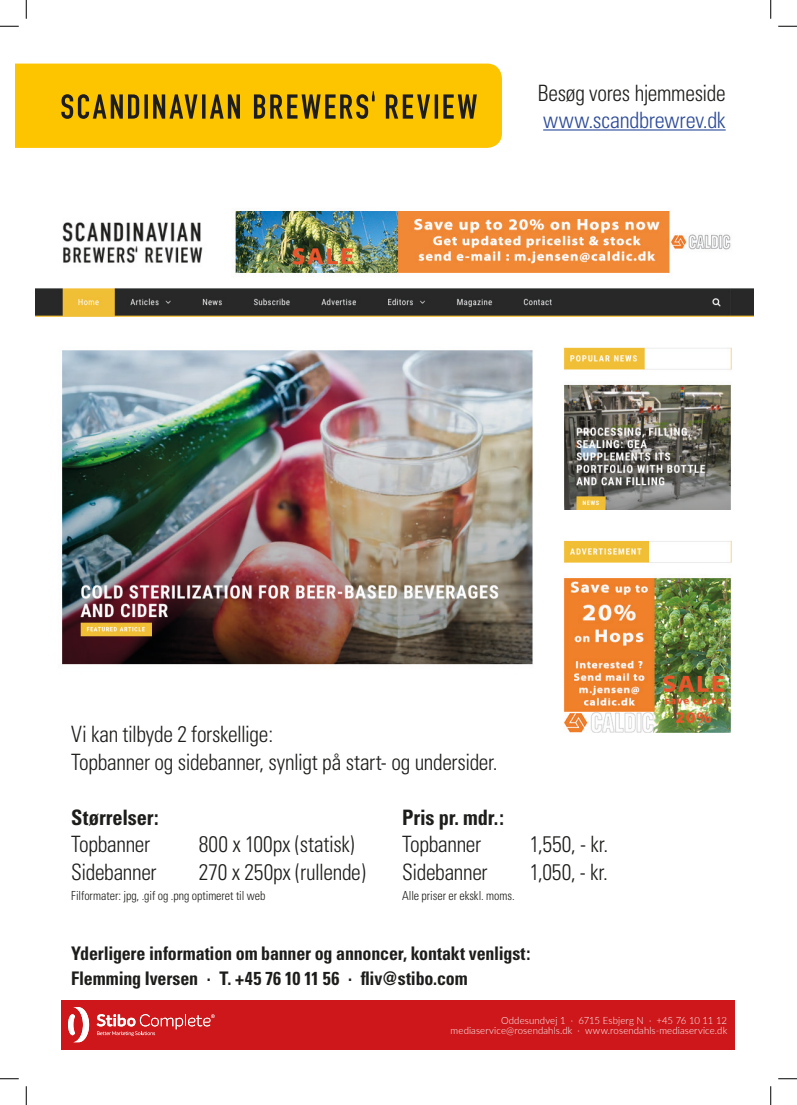
<style>
.page{position:relative;width:797px;height:1105px;background:#fff}
.page>*{position:absolute;margin:0;border:0;box-sizing:border-box;transform-origin:0 0}
.t1{font:300 condensed 22.5px/27.5px "Univers";letter-spacing:-.015em;color:#1d1d1b;scale:.96 1}
.t2{font:300 condensed 22.5px "Univers";letter-spacing:-.01em;color:#2c4b9b}
.t3{font:700 condensed 21.25px "Univers";letter-spacing:-.005em;color:#1d1d1b;scale:.96 1}
.t4{font:700 condensed 18.75px/25px "Univers";letter-spacing:-.01em;color:#1d1d1b;scale:.96 1}
.t5{font:300 condensed 12.5px "Univers";letter-spacing:-.005em;color:#1d1d1b;scale:.96 1}
.t6{font:300 10px/9.8px "Lato";letter-spacing:.01em;color:#fff;text-align:right;scale:.96 1}
</style>
<div class="page">
<div style="left:61px;top:1000px;width:673px;height:49px;background:#cd171a"></div>
<div style="left:16px;top:64px;width:486px;height:84px;background:#fdc400"></div>
<svg style="left:61px;top:91px;width:416px;height:28px;background:#ad8809"></svg>
<hr style="left:543px;top:129px;width:182px;height:2px;background:#2c4b9b">
<img style="left:35px;top:211px;width:718px;height:522px">
<div style="left:34px;top:675px;width:508px;height:72px;background:#fff"></div>
<svg style="left:97px;top:1014px;width:118px;height:22px"></svg>
<svg style="left:68px;top:1007px;width:21px;height:35px"></svg>
<svg style="left:0;top:25px;width:19px;height:2px"></svg>
<svg style="left:778px;top:25px;width:19px;height:2px"></svg>
<svg style="left:0;top:1078px;width:19px;height:1px"></svg>
<svg style="left:778px;top:1078px;width:19px;height:1px"></svg>
<svg style="left:25px;top:0;width:2px;height:19px"></svg>
<svg style="left:25px;top:1086px;width:2px;height:19px"></svg>
<svg style="left:770px;top:0;width:1px;height:19px"></svg>
<svg style="left:770px;top:1086px;width:1px;height:19px"></svg>
<p class="t1" style="left:537px;top:80px;width:197px">Besøg vores hjemmeside</p>
<p class="t2" style="left:543px;top:106px;width:184px">www.scandbrewrev.dk</p>
<p class="t1" style="left:71px;top:720px;width:445px">Vi kan tilbyde 2 forskellige:<br>Topbanner og sidebanner, synligt på start- og undersider.</p>
<p class="t3" style="left:71px;top:804px;width:92px">Størrelser:</p>
<p class="t1" style="left:71px;top:830px;width:84px">Topbanner</p>
<p class="t1" style="left:199px;top:830px;width:164px">800 x 100px (statisk)</p>
<p class="t1" style="left:71px;top:858px;width:90px">Sidebanner</p>
<p class="t1" style="left:199px;top:858px;width:175px">270 x 250px (rullende)</p>
<p class="t5" style="left:71px;top:888px;width:204px">Filformater: jpg, .gif og .png optimeret til web</p>
<p class="t3" style="left:402px;top:804px;width:107px">Pris pr. mdr.:</p>
<p class="t1" style="left:402px;top:830px;width:84px">Topbanner</p>
<p class="t1" style="left:530px;top:830px;width:83px">1,550, - kr.</p>
<p class="t1" style="left:402px;top:858px;width:90px">Sidebanner</p>
<p class="t1" style="left:530px;top:858px;width:83px">1,050, - kr.</p>
<p class="t5" style="left:402px;top:888px;width:119px">Alle priser er ekskl. moms.</p>
<p class="t4" style="left:71px;top:941px;width:480px">Yderligere information om banner og annoncer, kontakt venligst:<br>Flemming Iversen . T. +45 76 10 11 56 . fliv@stibo.com</p>
<p class="t6" style="left:450px;top:1015px;width:290px">Oddesundvej 1 · 6715 Esbjerg N · +45 76 10 11 12 mediaservice@rosendahls.dk · www.rosendahls-mediaservice.dk</p>
</div>
